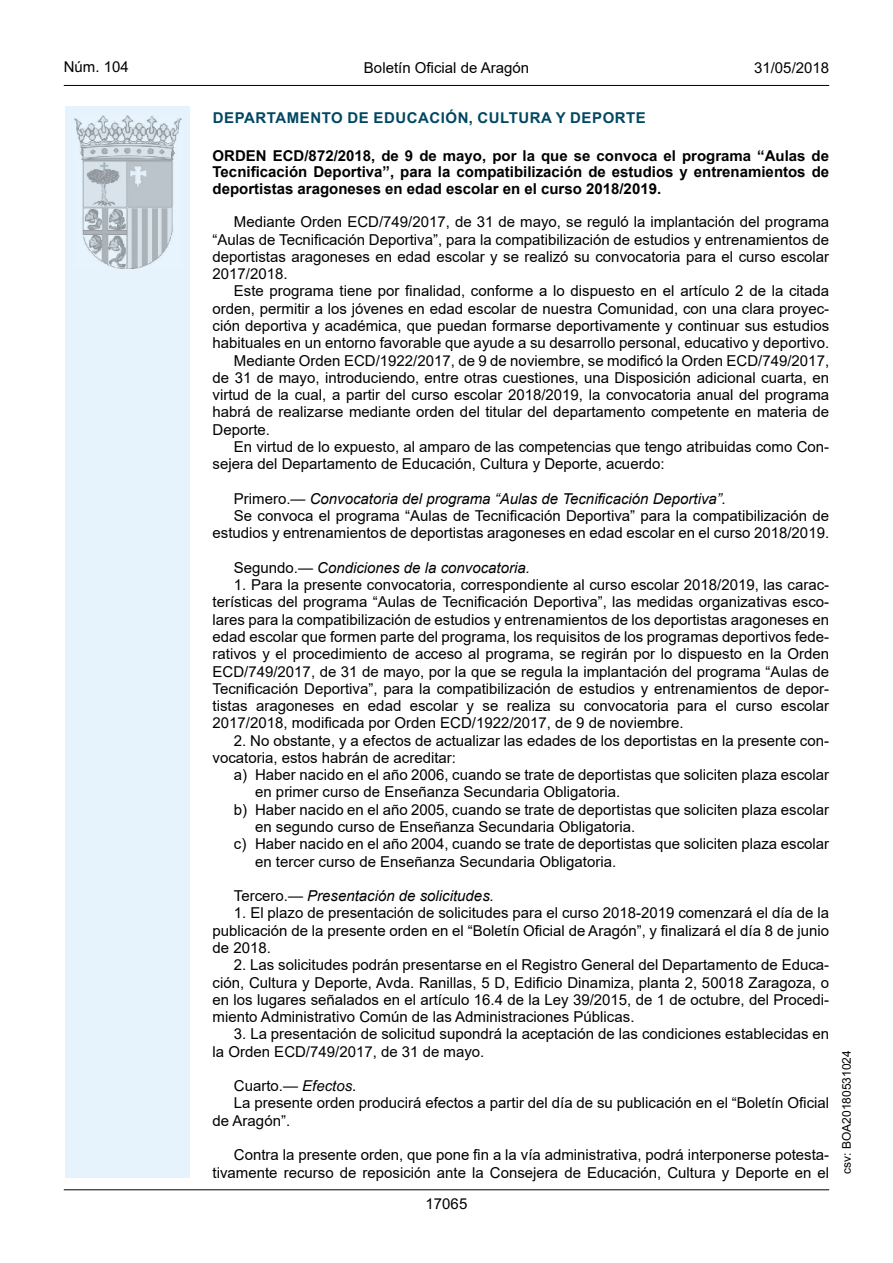
<style>
.page{position:relative;width:893px;height:1263px;background:#fff}
.page>*{position:absolute;margin:0;border:0;box-sizing:border-box;transform-origin:0 0}
.inicio_de_parrafo{font:15px/17.2px "Arial";color:#000;text-align:justify}
.Sangrado_01{font:15px/17.2px "Arial";color:#000}
.Titulo_text{font:700 15px/16.5px "Arial";color:#000;text-align:justify}
.inicio_de_parrafo-2{font:italic 15px "Arial";color:#000}
.emisor_text{font:15px "Arial Bold MT2";letter-spacing:.035em;color:#004762}
.estilo_head-c{font:15px "Arial";color:#000}
.estilo_head-d{font:15px "Arial MT2";color:#000}
.estilo_head-i{font:15px "Arial MT2";color:#000}
.numero_pagina{font:15px "Arial MT2";color:#000}
.estilo_head-i-2{font:12px "Arial MT2";color:#000}
.s1{font-family:"Arial Bold MT2";font-weight:400}
.s2{font-family:"Arial MT2"}
.s3{font-style:normal}
.s4{font-family:"Arial Italic MT2"}
</style>
<div class="page">
<div style="left:65px;top:106px;width:125px;height:1072px;background:#e6f3fd"></div>
<img style="left:75px;top:115px;width:106px;height:153px">
<hr style="left:64px;top:85px;width:765px;height:1px;background:#000">
<hr style="left:64px;top:1189px;width:765px;height:1px;background:#000">
<p class="estilo_head-i" style="left:64px;top:57px;width:67px">Núm. 104</p>
<p class="estilo_head-c" style="left:364px;top:57px;width:167px">Boletín Oficial de Aragón</p>
<p class="estilo_head-d" style="left:754px;top:57px;width:77px">31/05/2018</p>
<p class="emisor_text" style="left:213px;top:107px;width:435px">DEPARTAMENTO DE EDUCACIÓN, CULTURA Y DEPORTE</p>
<p class="Titulo_text" style="left:213px;top:147px;width:618px"><span class="s1">ORDEN ECD/872/2018, de 9 de mayo, por la que se convoca el programa “Aulas de </span>Tecnificación Deportiva”, para la compatibilización de estudios y entrenamientos de deportistas aragoneses en edad escolar en el curso 2018/2019.</p>
<p class="inicio_de_parrafo" style="left:213px;top:213px;width:618px;text-indent:21px">Mediante Orden ECD/749/2017, de 31 de mayo, se reguló la implantación del programa “Aulas de Tecnificación Deportiva”, para la compatibilización de estudios y entrenamientos de deportistas aragoneses en edad escolar y se realizó su convocatoria para el curso escolar <span class="s2">2017/2018.</span></p>
<p class="inicio_de_parrafo" style="left:213px;top:282px;width:618px;text-indent:21px">Este programa tiene por finalidad, conforme a lo dispuesto en el artículo 2 de la citada orden, permitir a los jóvenes en edad escolar de nuestra Comunidad, con una clara proyec&shy;ción deportiva y académica, que puedan formarse deportivamente y continuar sus estudios habituales en un entorno favorable que ayude a su desarrollo personal, educativo y deportivo.</p>
<p class="inicio_de_parrafo" style="left:213px;top:351px;width:618px;text-indent:21px">Mediante Orden ECD/1922/2017, de 9 de noviembre, se modificó la Orden ECD/749/2017, de 31 de mayo, introduciendo, entre otras cuestiones, una Disposición adicional cuarta, en virtud de la cual, a partir del curso escolar 2018/2019, la convocatoria anual del programa habrá de realizarse mediante orden del titular del departamento competente en materia de Deporte.</p>
<p class="inicio_de_parrafo" style="left:213px;top:438px;width:618px;text-indent:21px">En virtud de lo expuesto, al amparo de las competencias que tengo atribuidas como Con&shy;sejera del Departamento de Educación, Cultura y Deporte, acuerdo:</p>
<p class="inicio_de_parrafo-2" style="left:234px;top:489px;width:494px"><span class="s3">Primero.—</span> Convocatoria del programa “Aulas de Tecnificación Deportiva”.</p>
<p class="inicio_de_parrafo" style="left:213px;top:507px;width:618px;text-align:right">Se convoca el programa “Aulas de Tecnificación Deportiva” para la compatibilización de estudios y entrenamientos de deportistas aragoneses en edad escolar en el curso 2018/2019.</p>
<p class="inicio_de_parrafo-2" style="left:234px;top:558px;width:297px"><span class="s3">Segundo.—</span> Condiciones de la convocatoria.</p>
<p class="inicio_de_parrafo" style="left:213px;top:576px;width:618px;text-indent:21px">1. Para la presente convocatoria, correspondiente al curso escolar 2018/2019, las carac&shy;terísticas del programa “Aulas de Tecnificación Deportiva”, las medidas organizativas esco&shy;lares para la compatibilización de estudios y entrenamientos de los deportistas aragoneses en edad escolar que formen parte del programa, los requisitos de los programas deportivos fede&shy;rativos y el procedimiento de acceso al programa, se regirán por lo dispuesto en la Orden ECD/749/2017, de 31 de mayo, por la que se regula la implantación del programa “Aulas de Tecnificación Deportiva”, para la compatibilización de estudios y entrenamientos de depor&shy;tistas aragoneses en edad escolar y se realiza su convocatoria para el curso escolar 2017/2018, modificada por Orden ECD/1922/2017, de 9 de noviembre.</p>
<p class="inicio_de_parrafo" style="left:213px;top:732px;width:618px;text-indent:21px">2. No obstante, y a efectos de actualizar las edades de los deportistas en la presente con&shy;vocatoria, estos habrán de acreditar:</p>
<p class="Sangrado_01" style="left:255px;top:766px;width:575px;text-indent:-21px">a) Haber nacido en el año 2006, cuando se trate de deportistas que soliciten plaza escolar en primer curso de Enseñanza Secundaria Obligatoria.</p>
<p class="Sangrado_01" style="left:255px;top:801px;width:575px;text-indent:-21px">b) Haber nacido en el año 2005, cuando se trate de deportistas que soliciten plaza escolar en segundo curso de Enseñanza Secundaria Obligatoria.</p>
<p class="Sangrado_01" style="left:255px;top:835px;width:575px;text-indent:-21px">c) Haber nacido en el año 2004, cuando se trate de deportistas que soliciten plaza escolar en tercer curso de Enseñanza Secundaria Obligatoria.</p>
<p class="inicio_de_parrafo-2" style="left:234px;top:886px;width:262px"><span class="s3">Tercero.—</span> Presentación de solicitudes.</p>
<p class="inicio_de_parrafo" style="left:213px;top:904px;width:618px;text-indent:21px">1. El plazo de presentación de solicitudes para el curso 2018-2019 comenzará el día de la publicación de la presente orden en el “Boletín Oficial de Aragón”, y finalizará el día 8 de junio de 2018.</p>
<p class="inicio_de_parrafo" style="left:213px;top:956px;width:618px;text-indent:21px">2. Las solicitudes podrán presentarse en el Registro General del Departamento de Educa&shy;ción, Cultura y Deporte, Avda. Ranillas, 5 D, Edificio Dinamiza, planta 2, 50018 Zaragoza, o en los lugares señalados en el artículo 16.4 de la Ley 39/2015, de 1 de octubre, del Procedi&shy;miento Administrativo Común de las Administraciones Públicas.</p>
<p class="inicio_de_parrafo" style="left:213px;top:1025px;width:618px;text-indent:21px">3. La presentación de solicitud supondrá la aceptación de las condiciones establecidas en la Orden ECD/749/2017, de 31 de mayo.</p>
<p class="inicio_de_parrafo" style="left:234px;top:1077px;width:124px">Cuarto.— <span class="s4">Efectos</span><span class="s2">.</span></p>
<p class="inicio_de_parrafo" style="left:213px;top:1094px;width:618px;text-indent:21px">La presente orden producirá efectos a partir del día de su publicación en el “Boletín Oficial de Aragón”.</p>
<p class="inicio_de_parrafo" style="left:213px;top:1146px;width:618px;text-align:right">Contra la presente orden, que pone fin a la vía administrativa, podrá interponerse potesta&shy;tivamente recurso de reposición ante la Consejera de Educación, Cultura y Deporte en el</p>
<p class="numero_pagina" style="left:426px;top:1193px;width:43px">17065</p>
<p class="estilo_head-i-2" style="left:838px;top:1174px;width:125px;rotate:-90deg">csv: BOA20180531024</p>
</div>
